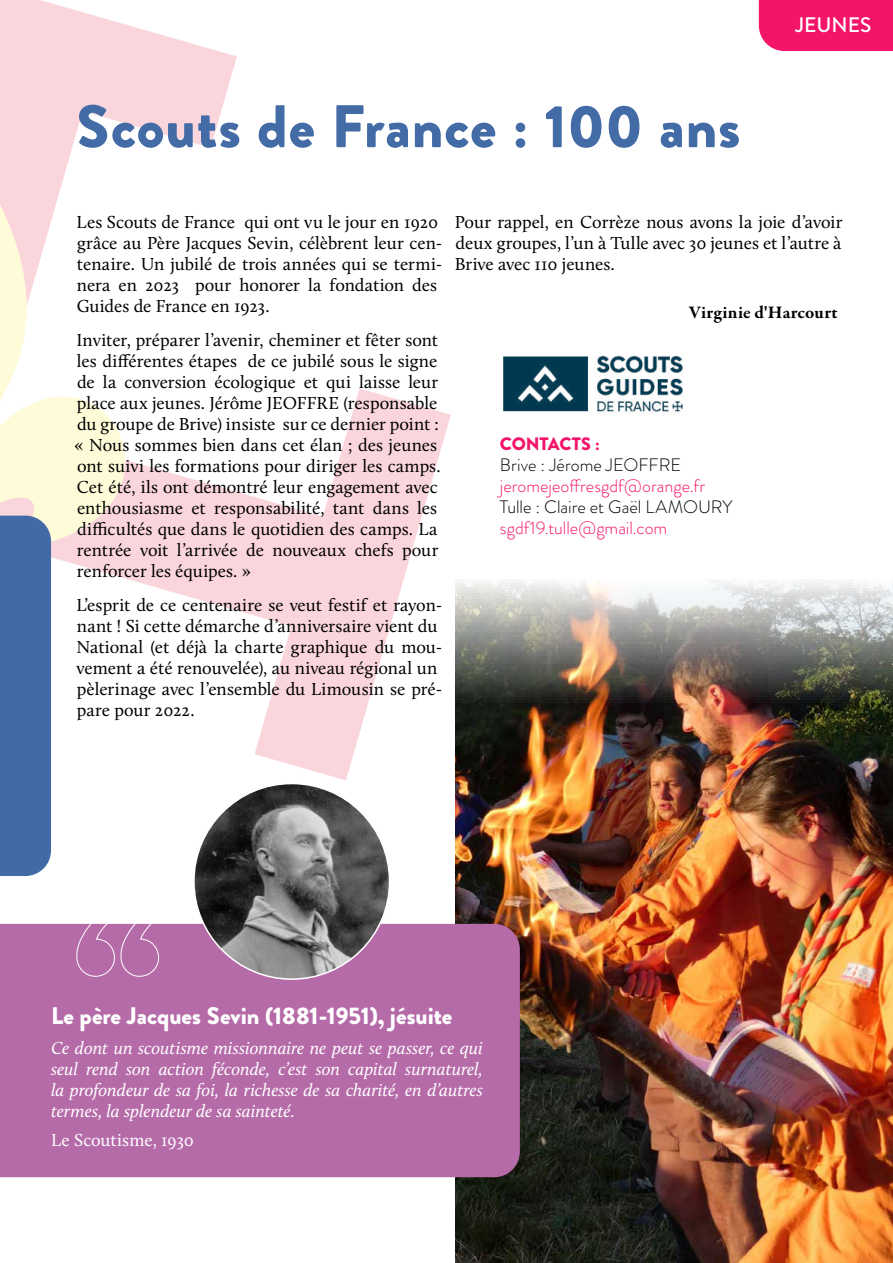
<style>
.page{position:relative;width:893px;height:1263px;background:#fff}
.page>*{position:absolute;margin:0;border:0;box-sizing:border-box;transform-origin:0 0}
.t1{font:900 60px "Brandon Grotesque";letter-spacing:.015em;color:#436ba6}
.t2{font:900 24px "Brandon Grotesque";color:#fff}
.t3{font:500 21px "Brandon Grotesque";color:#fff}
.t4{font:18px/21px "Calluna";letter-spacing:-.005em;color:#000}
.t5{font:italic 18px/21px "Calluna";color:#fff;text-align:justify}
.t6{font:300 18px "Brandon Grotesque";color:#f4146a}
.t7{font:300 18px "Brandon Grotesque";color:#000}
.t8{font:700 18px "Garamond Premr Pro";letter-spacing:.015em;color:#000}
.t9{font:18px "Calluna";color:#fff}
.t10{font:900 18px "Brandon Grotesque";letter-spacing:-.01em;color:#f4146a}
</style>
<div class="page">
<svg style="left:0;top:0;width:451px;height:924px"></svg>
<img style="left:455px;top:580px;width:438px;height:683px">
<div style="left:759px;top:0;width:134px;height:51px;background:#f4146a"></div>
<div style="left:0;top:924px;width:520px;height:253px;background:#b66ba9"></div>
<svg style="left:0;top:198px;width:157px;height:678px"></svg>
<svg style="left:76px;top:918px;width:83px;height:59px;background:#c182b6"></svg>
<img style="left:194px;top:783px;width:196px;height:196px;border-radius:98px">
<img style="left:503px;top:355px;width:180px;height:60px">
<h1 class="t1" style="left:77px;top:84px;width:665px">Scouts de France : 100 ans</h1>
<p class="t3" style="left:795px;top:10px;width:78px">JEUNES</p>
<p class="t4" style="left:76px;top:212px;width:367px">Les Scouts de France qui ont vu le jour en 1920 grâce au Père Jacques Sevin, célèbrent leur cen&shy;tenaire. Un jubilé de trois années qui se termi&shy;nera en 2023 pour honorer la fondation des Guides de France en 1923.</p>
<p class="t4" style="left:74px;top:329px;width:368px">Inviter, préparer l’avenir, cheminer et fêter sont les différentes étapes de ce jubilé sous le signe de la conversion écologique et qui laisse leur place aux jeunes. Jérôme JEOFFRE (responsable du groupe de Brive) insiste sur ce dernier point : « Nous sommes bien dans cet élan ; des jeunes ont suivi les formations pour diriger les camps.<br>Cet été, ils ont démontré leur engagement avec enthousiasme et responsabilité, tant dans les difficultés que dans le quotidien des camps. La rentrée voit l’arrivée de nouveaux chefs pour renforcer les équipes. »</p>
<p class="t4" style="left:76px;top:594px;width:367px">L’esprit de ce centenaire se veut festif et rayon&shy;nant ! Si cette démarche d’anniversaire vient du National (et déjà la charte graphique du mou&shy;vement a été renouvelée), au niveau régional un pèlerinage avec l’ensemble du Limousin se pré&shy;pare pour 2022.</p>
<p class="t4" style="left:455px;top:212px;width:389px;text-align:justify">Pour rappel, en Corrèze nous avons la joie d’avoir deux groupes, l’un à Tulle avec 30 jeunes et l’autre à Brive avec 110 jeunes.</p>
<p class="t8" style="left:689px;top:301px;width:151px">Virginie d'Harcourt</p>
<p class="t10" style="left:500px;top:431px;width:101px">CONTACTS :</p>
<p class="t7" style="left:500px;top:452px;width:183px">Brive : Jérome JEOFFRE</p>
<p class="t6" style="left:500px;top:473px;width:207px">jeromejeoffresgdf@orange.fr</p>
<p class="t7" style="left:500px;top:494px;width:234px">Tulle : Claire et Gaël LAMOURY</p>
<p class="t6" style="left:500px;top:516px;width:169px">sgdf19.tulle@gmail.com</p>
<h2 class="t2" style="left:51px;top:999px;width:403px">Le père Jacques Sevin (1881-1951), jésuite</h2>
<p class="t5" style="left:51px;top:1037px;width:433px">Ce dont un scoutisme missionnaire ne peut se passer, ce qui seul rend son action féconde, c’est son capital surnaturel, la profondeur de sa foi, la richesse de sa charité, en d’autres termes, la splendeur de sa sainteté.</p>
<p class="t9" style="left:51px;top:1129px;width:145px">Le Scoutisme, 1930</p>
</div>
